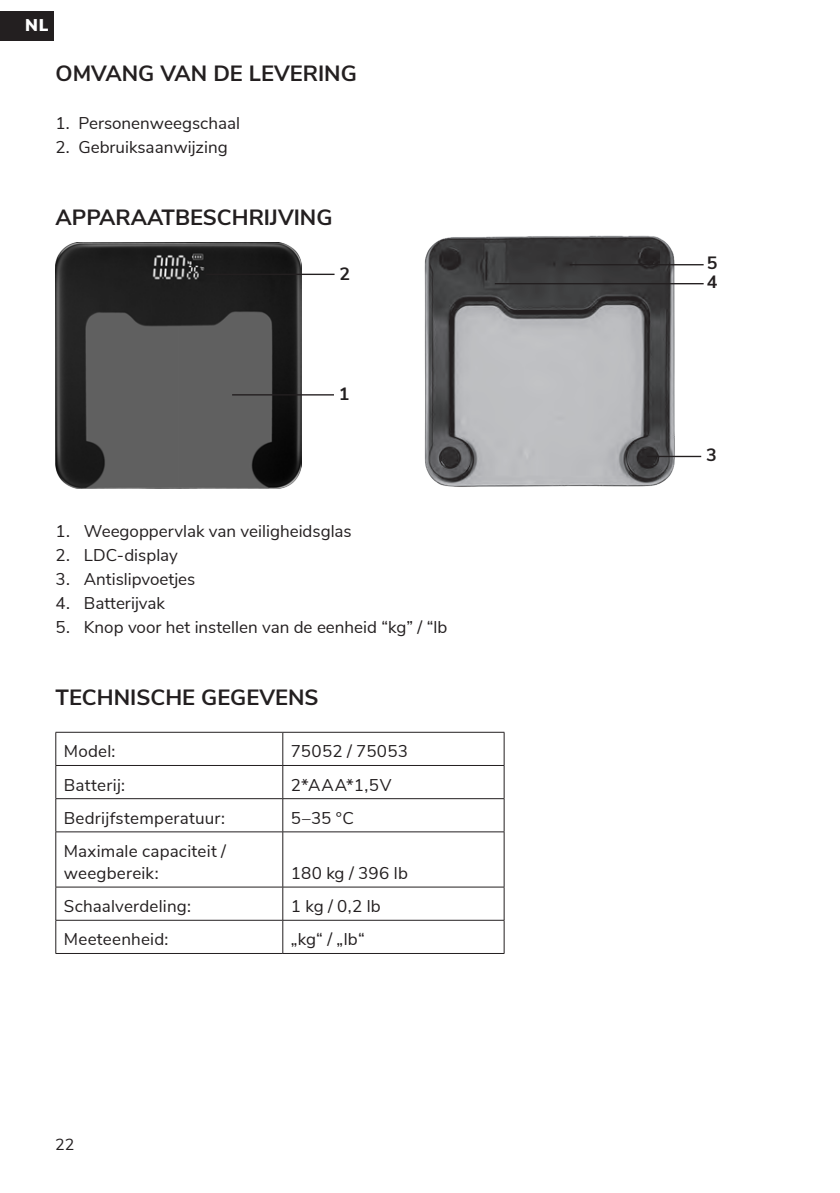
<style>
.page{position:relative;width:840px;height:1193px;background:#fff}
.page>*{position:absolute;margin:0;border:0;box-sizing:border-box;transform-origin:0 0}
.t1{font:700 22px "Nunito Sans";color:#231f20}
.t2{font:700 17.8px "Nunito Sans";color:#231f20}
.t3{font:17px/22px "Nunito Sans";color:#231f20}
.t4{font:900 17px "Nunito Sans";color:#fff}
.t5{font:16px "Nunito Sans";color:#231f20}
</style>
<div class="page">
<div style="left:0;top:11px;width:54px;height:29px;background:#231f20"></div>
<img style="left:55px;top:243px;width:246px;height:246px">
<hr style="left:232px;top:394px;width:102px;height:1px;background:#231f20">
<hr style="left:206px;top:274px;width:128px;height:1px;background:#231f20">
<img style="left:424px;top:235px;width:257px;height:252px">
<hr style="left:646px;top:456px;width:55px;height:1px;background:#231f20">
<hr style="left:494px;top:283px;width:209px;height:1px;background:#231f20">
<hr style="left:569px;top:264px;width:134px;height:1px;background:#231f20">
<hr style="left:55px;top:732px;width:228px;height:1px;background:#231f20">
<hr style="left:55px;top:732px;width:1px;height:33px;background:#231f20">
<hr style="left:283px;top:732px;width:221px;height:1px;background:#231f20">
<hr style="left:282px;top:732px;width:1px;height:33px;background:#231f20">
<hr style="left:503px;top:732px;width:1px;height:33px;background:#231f20">
<hr style="left:55px;top:765px;width:228px;height:1px;background:#231f20">
<hr style="left:55px;top:765px;width:1px;height:33px;background:#231f20">
<hr style="left:283px;top:765px;width:221px;height:1px;background:#231f20">
<hr style="left:282px;top:765px;width:1px;height:33px;background:#231f20">
<hr style="left:503px;top:765px;width:1px;height:33px;background:#231f20">
<hr style="left:55px;top:798px;width:228px;height:1px;background:#231f20">
<hr style="left:55px;top:799px;width:1px;height:32px;background:#231f20">
<hr style="left:283px;top:798px;width:221px;height:1px;background:#231f20">
<hr style="left:282px;top:799px;width:1px;height:32px;background:#231f20">
<hr style="left:503px;top:799px;width:1px;height:32px;background:#231f20">
<hr style="left:55px;top:831px;width:228px;height:1px;background:#231f20">
<hr style="left:55px;top:832px;width:1px;height:55px;background:#231f20">
<hr style="left:283px;top:831px;width:221px;height:1px;background:#231f20">
<hr style="left:282px;top:832px;width:1px;height:55px;background:#231f20">
<hr style="left:503px;top:832px;width:1px;height:55px;background:#231f20">
<hr style="left:55px;top:886px;width:228px;height:1px;background:#231f20">
<hr style="left:55px;top:887px;width:1px;height:33px;background:#231f20">
<hr style="left:283px;top:886px;width:221px;height:1px;background:#231f20">
<hr style="left:282px;top:887px;width:1px;height:33px;background:#231f20">
<hr style="left:503px;top:887px;width:1px;height:33px;background:#231f20">
<hr style="left:55px;top:920px;width:228px;height:1px;background:#231f20">
<hr style="left:55px;top:920px;width:1px;height:33px;background:#231f20">
<hr style="left:283px;top:920px;width:221px;height:1px;background:#231f20">
<hr style="left:282px;top:920px;width:1px;height:33px;background:#231f20">
<hr style="left:503px;top:920px;width:1px;height:33px;background:#231f20">
<hr style="left:55px;top:953px;width:228px;height:1px;background:#231f20">
<hr style="left:283px;top:953px;width:221px;height:1px;background:#231f20">
<p class="t4" style="left:25px;top:13px;width:25px">NL</p>
<p class="t1" style="left:55px;top:57px;width:303px">OMVANG VAN DE LEVERING</p>
<p class="t3" style="left:55px;top:111px;width:186px">1. Personenweegschaal</p>
<p class="t3" style="left:55px;top:135px;width:174px">2. Gebruiksaanwijzing</p>
<p class="t1" style="left:55px;top:201px;width:278px">APPARAATBESCHRIJVING</p>
<p class="t2" style="left:339px;top:260px;width:12px">2</p>
<p class="t2" style="left:338px;top:381px;width:12px">1</p>
<p class="t3" style="left:55px;top:519px;width:297px">1. Weegoppervlak van veiligheidsglas</p>
<p class="t3" style="left:55px;top:543px;width:124px">2. LDC-display</p>
<p class="t3" style="left:55px;top:567px;width:141px">3. Antislipvoetjes</p>
<p class="t3" style="left:55px;top:591px;width:111px">4. Batterijvak</p>
<p class="t3" style="left:55px;top:615px;width:393px">5. Knop voor het instellen van de eenheid “kg” / “lb</p>
<p class="t1" style="left:55px;top:681px;width:264px">TECHNISCHE GEGEVENS</p>
<p class="t3" style="left:64px;top:739px;width:53px">Model:</p>
<p class="t3" style="left:291px;top:739px;width:119px">75052 / 75053</p>
<p class="t3" style="left:64px;top:772px;width:63px">Batterij:</p>
<p class="t3" style="left:291px;top:772px;width:102px">2*AAA*1,5V</p>
<p class="t3" style="left:64px;top:806px;width:163px">Bedrijfstemperatuur:</p>
<p class="t3" style="left:291px;top:806px;width:65px">5–35 °C</p>
<p class="t3" style="left:64px;top:839px;width:164px">Maximale capaciteit / weegbereik:</p>
<p class="t3" style="left:291px;top:861px;width:118px">180 kg / 396 lb</p>
<p class="t3" style="left:64px;top:894px;width:129px">Schaalverdeling:</p>
<p class="t3" style="left:291px;top:894px;width:91px">1 kg / 0,2 lb</p>
<p class="t3" style="left:64px;top:927px;width:106px">Meeteenheid:</p>
<p class="t3" style="left:291px;top:927px;width:76px">„kg“ / „lb“</p>
<p class="t5" style="left:55px;top:1132px;width:21px">22</p>
<p class="t2" style="left:706px;top:249px;width:12px">5</p>
<p class="t2" style="left:706px;top:268px;width:12px">4</p>
<p class="t2" style="left:705px;top:442px;width:12px">3</p>
</div>
